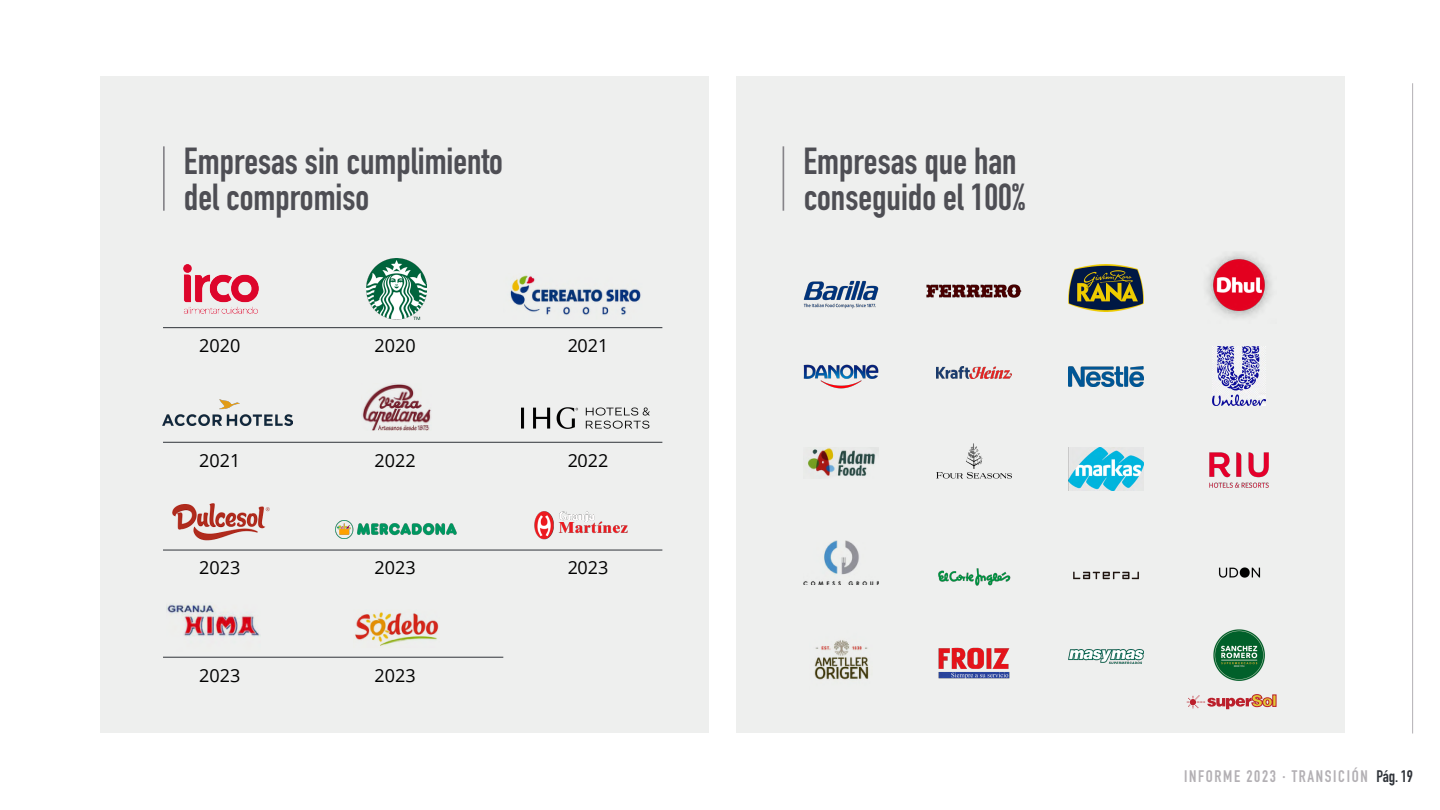
<style>
.page{position:relative;width:1440px;height:810px;background:#fff}
.page>*{position:absolute;margin:0;border:0;box-sizing:border-box;transform-origin:0 0}
.t1{font:700 37.12px/35.5px "DIN Condensed";color:#4e4e54}
.t2{font:18px "Open Sans";color:#000}
.t3{font:700 16.5px "DIN Condensed";letter-spacing:.1em;color:#b3b0b4}
.s1{color:#2f3339}
</style>
<div class="page">
<hr style="left:1412px;top:83px;width:1px;height:651px;background:#b3b0b4">
<div style="left:100px;top:76px;width:609px;height:658px;background:#eeefee"></div>
<div style="left:736px;top:76px;width:610px;height:658px;background:#eeefee"></div>
<hr style="left:163px;top:146px;width:2px;height:65px;background:#868489">
<hr style="left:783px;top:146px;width:1px;height:65px;background:#868489">
<img style="left:335px;top:520px;width:122px;height:18px">
<img style="left:361px;top:383px;width:70px;height:48px">
<img style="left:366px;top:258px;width:60px;height:61px">
<img style="left:163px;top:399px;width:129px;height:26px">
<img style="left:183px;top:265px;width:75px;height:48px">
<img style="left:803px;top:281px;width:75px;height:27px">
<img style="left:803px;top:364px;width:75px;height:25px">
<img style="left:807px;top:447px;width:71px;height:29px">
<img style="left:803px;top:541px;width:75px;height:44px">
<img style="left:814px;top:640px;width:55px;height:40px">
<img style="left:1069px;top:265px;width:75px;height:47px">
<img style="left:1069px;top:366px;width:75px;height:21px">
<img style="left:1069px;top:447px;width:75px;height:43px">
<img style="left:1073px;top:571px;width:66px;height:9px">
<img style="left:1069px;top:649px;width:75px;height:14px">
<img style="left:926px;top:285px;width:95px;height:12px">
<img style="left:936px;top:366px;width:75px;height:13px">
<img style="left:936px;top:443px;width:75px;height:35px">
<img style="left:938px;top:568px;width:73px;height:18px">
<img style="left:938px;top:647px;width:72px;height:32px">
<img style="left:1206px;top:253px;width:66px;height:65px">
<img style="left:1213px;top:346px;width:53px;height:59px">
<img style="left:1210px;top:452px;width:59px;height:35px">
<img style="left:1218px;top:567px;width:43px;height:11px">
<img style="left:1213px;top:629px;width:52px;height:52px">
<img style="left:534px;top:511px;width:94px;height:29px">
<img style="left:167px;top:604px;width:93px;height:33px">
<img style="left:503px;top:275px;width:147px;height:54px">
<img style="left:172px;top:503px;width:98px;height:38px">
<img style="left:355px;top:612px;width:84px;height:34px">
<hr style="left:163px;top:327px;width:499px;height:1px;background:#2f3339">
<hr style="left:163px;top:442px;width:499px;height:1px;background:#2f3339">
<hr style="left:163px;top:550px;width:499px;height:1px;background:#2f3339">
<hr style="left:163px;top:657px;width:340px;height:1px;background:#2f3339">
<img style="left:522px;top:407px;width:128px;height:21px">
<svg style="left:1187px;top:694px;width:89px;height:15px"></svg>
<p class="t1" style="left:184px;top:143px;width:321px">Empresas sin cumplimiento del compromiso</p>
<p class="t1" style="left:803px;top:143px;width:223px">Empresas que han conseguido el 100%</p>
<p class="t2" style="left:199px;top:333px;width:43px">2020</p>
<p class="t2" style="left:374px;top:333px;width:43px">2020</p>
<p class="t2" style="left:567px;top:333px;width:43px">2021</p>
<p class="t2" style="left:199px;top:448px;width:43px">2021</p>
<p class="t2" style="left:374px;top:448px;width:43px">2022</p>
<p class="t2" style="left:567px;top:448px;width:43px">2022</p>
<p class="t2" style="left:199px;top:556px;width:43px">2023</p>
<p class="t2" style="left:374px;top:556px;width:43px">2023</p>
<p class="t2" style="left:567px;top:556px;width:43px">2023</p>
<p class="t2" style="left:199px;top:663px;width:43px">2023</p>
<p class="t2" style="left:374px;top:663px;width:43px">2023</p>
<p class="t3" style="left:1184px;top:765px;width:230px">INFORME 2023 · TRANSICIÓN <span class="s1">Pág. 19</span></p>
</div>
